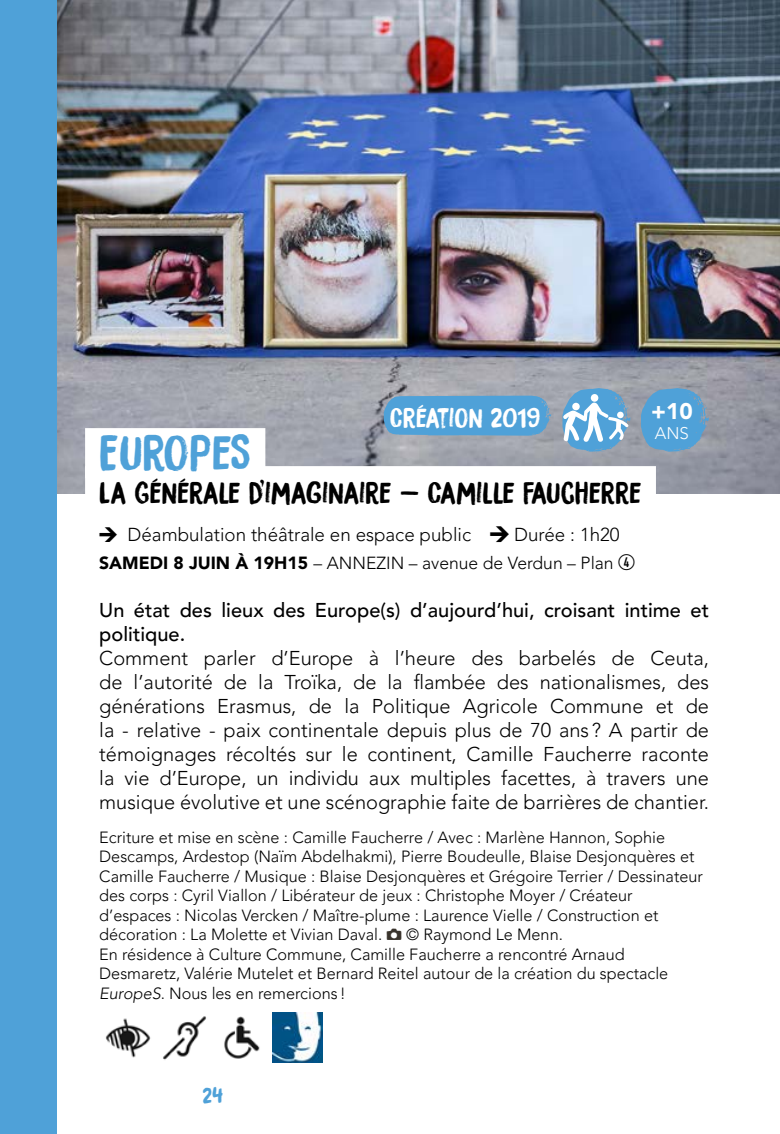
<style>
.page{position:relative;width:780px;height:1134px;background:#fff}
.page>*{position:absolute;margin:0;border:0;box-sizing:border-box;transform-origin:0 0}
.t1{font:45px "Bocadillo";color:#4fa1d8}
.t2{font:27.5px "Bocadillo";color:#000}
.t3{font:25px "Bocadillo";color:#fff}
.t4{font:900 22.5px "Avenir LT Std";color:#fff}
.t5{font:300 20px/24px "Avenir LT Pro";color:#000;text-align:justify}
.t6{font:500 20px/24px "Avenir LT Pro";color:#000}
.t7{font:300 18.75px "Avenir LT Pro";color:#000}
.t8{font:300 17.5px "Avenir LT Pro";color:#000}
.t9{font:300 17px "Avenir LT Pro";color:#fff}
.t10{font:300 16.25px/19.5px "Avenir LT Pro";color:#000}
.s1{font-family:"Mini Pics International";font-weight:400;font-size:17.5px}
.s2{font-family:"Mini Pics International";font-weight:400}
.s3{font-family:"Avenir LT Std";font-weight:900}
.s4{font-family:"Combi Numerals 98";font-weight:400;font-size:22.5px}
.s5{font-style:italic}
</style>
<div class="page">
<img style="left:57px;top:0;width:723px;height:494px">
<div style="left:0;top:0;width:57px;height:1134px;background:#4fa1d8"></div>
<svg style="left:641px;top:388px;width:68px;height:64px;background:#60a0cc"></svg>
<div style="left:85px;top:428px;width:180px;height:50px;background:#fff"></div>
<div style="left:85px;top:466px;width:571px;height:45px;background:#fff"></div>
<img style="left:105px;top:1016px;width:155px;height:44px">
<img style="left:273px;top:1012px;width:50px;height:50px">
<svg style="left:384px;top:396px;width:167px;height:40px;background:#54a1d4"></svg>
<svg style="left:562px;top:388px;width:68px;height:64px"></svg>
<div style="left:572px;top:403px;width:7px;height:7px;background:#fff;border-radius:50%"></div>
<h3 class="t4" style="left:651px;top:397px;width:43px">+10</h3>
<p class="t9" style="left:655px;top:423px;width:36px">ANS</p>
<h3 class="t3" style="left:389px;top:401px;width:152px">CRÉATION 2019</h3>
<h1 class="t1" style="left:99px;top:423px;width:153px">EUROPES</h1>
<h2 class="t2" style="left:99px;top:474px;width:544px">LA GÉNÉRALE D’IMAGINAIRE – CAMILLE FAUCHERRE</h2>
<p class="t7" style="left:99px;top:523px;width:522px"><span class="s1">E</span> Déambulation théâtrale en espace public <span class="s2">E</span> Durée : 1h20</p>
<p class="t8" style="left:99px;top:552px;width:537px"><span class="s3">SAMEDI 8 JUIN À 19H15</span> – ANNEZIN – avenue de Verdun – Plan <span class="s4">d</span></p>
<p class="t6" style="left:99px;top:598px;width:611px">Un état des lieux des Europe(s) d’aujourd’hui, croisant intime et politique.</p>
<p class="t5" style="left:99px;top:646px;width:611px">Comment parler d’Europe à l’heure des barbelés de Ceuta, de l’autorité de la Troïka, de la flambée des nationalismes, des générations Erasmus, de la Politique Agricole Commune et de la - relative - paix continentale depuis plus de 70 ans ? A partir de témoignages récoltés sur le continent, Camille Faucherre raconte la vie d’Europe, un individu aux multiples facettes, à travers une musique évolutive et une scénographie faite de barrières de chantier.</p>
<p class="t10" style="left:99px;top:827px;width:605px">Ecriture et mise en scène : Camille Faucherre / Avec : Marlène Hannon, Sophie Descamps, Ardestop (Naïm Abdelhakmi), Pierre Boudeulle, Blaise Desjonquères et Camille Faucherre / Musique : Blaise Desjonquères et Grégoire Terrier / Dessinateur des corps : Cyril Viallon / Libérateur de jeux : Christophe Moyer / Créateur d’espaces : Nicolas Vercken / Maître-plume : Laurence Vielle / Construction et décoration : La Molette et Vivian Daval.</p>
<p class="t10" style="left:99px;top:925px;width:570px;text-indent:307px">© Raymond Le Menn.<br>En résidence à Culture Commune, Camille Faucherre a rencontré Arnaud Desmaretz, Valérie Mutelet et Bernard Reitel autour de la création du spectacle <span class="s5">EuropeS</span>. Nous les en remercions !</p>
</div>
